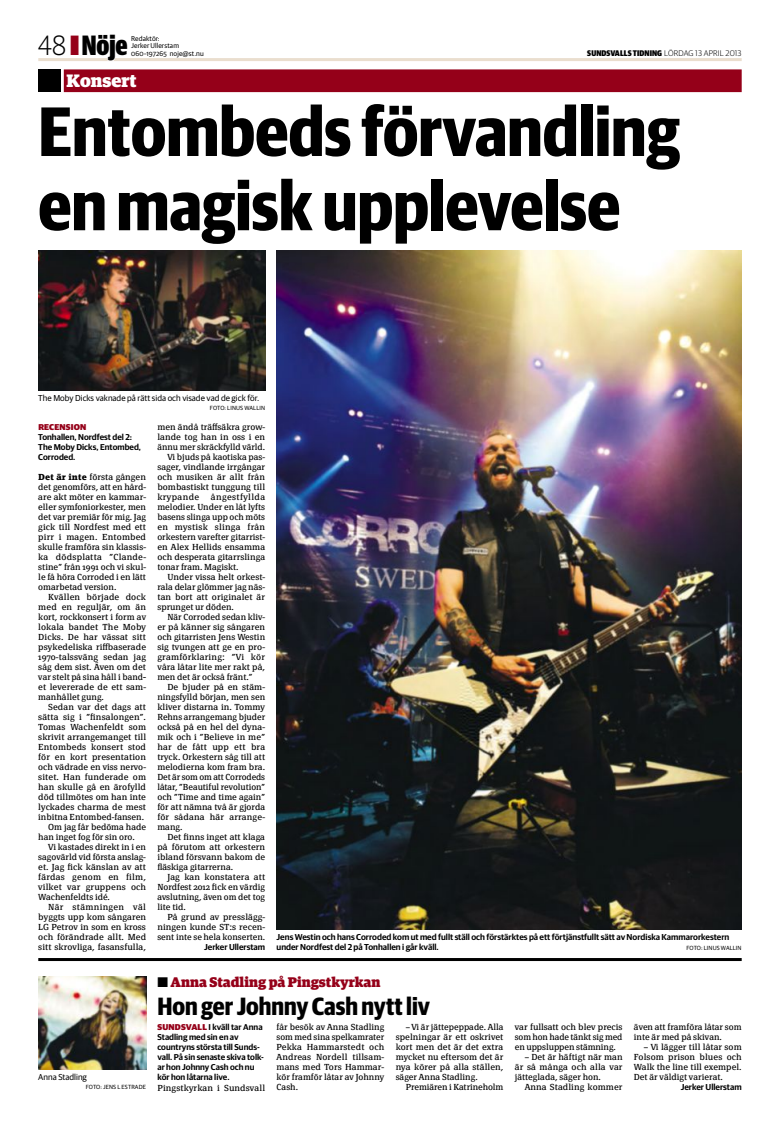
<style>
.page{position:relative;width:780px;height:1126px;background:#fff}
.page>*{position:absolute;margin:0;border:0;box-sizing:border-box;transform-origin:0 0}
.t1{font:700 70px/74.2px "Guardian Sans Cond";color:#000}
.t2{font:900 28px "Guardian Sans X Cond";color:#000}
.t3{font:700 25px "Guardian Sans Cond";color:#000}
.t4{font:900 18px "Guardian Egyp";letter-spacing:-.005em;color:#fff}
.t5{font:900 14px "Guardian Egyp";color:#950019}
.t6{font:8.6px/10px "Page Serif OT";color:#000;text-align:justify}
.t7{font:600 8.6px/10px "Guardian Sans";color:#000}
.t8{font:8.6px "Guardian Sans";color:#000}
.t9{font:8.6px "Page Serif OT";letter-spacing:.025em;color:#000}
.t10{font:8.6px "Page Serif OT";letter-spacing:.03em;color:#000}
.t11{font:8.6px "Page Serif OT";letter-spacing:.04em;color:#000}
.t12{font:600 8.5px/10px "Guardian Sans";color:#000}
.t13{font:900 8.5px "Guardian Sans";letter-spacing:.02em;color:#950019}
.t14{font:900 8.2px "Guardian Sans Cond";letter-spacing:.005em;color:#000}
.t15{font:7px/7.5px "Guardian Sans";letter-spacing:.015em;color:#000}
.t16{font:6px "Guardian Sans";letter-spacing:.02em;color:#000}
.s1{font-family:"Guardian Sans";font-weight:300}
.s2{color:#950019}
.s3{font-weight:700}
.s4{color:#000}
.s5{font-weight:900;color:#950019}
</style>
<div class="page">
<hr style="left:38px;top:58px;width:703px;height:3px;background:#eadece">
<div style="left:38px;top:69px;width:23px;height:23px;background:#000"></div>
<div style="left:64px;top:69px;width:677px;height:23px;background:#950019"></div>
<img style="left:276px;top:250px;width:465px;height:679px">
<img style="left:38px;top:250px;width:227px;height:140px">
<img style="left:38px;top:976px;width:108px;height:93px">
<hr style="left:38px;top:957px;width:703px;height:3px;background:#000">
<svg style="left:107px;top:58px;width:8px;height:3px"></svg>
<h2 class="t2" style="left:38px;top:25px;width:91px"><span class="s1">48</span> <span class="s2">■</span> Nöje</h2>
<p class="t15" style="left:131px;top:35px;width:74px">Redaktör:<br>Jerker Ullerstam<br>060–197265 noje@st.nu</p>
<h3 class="t4" style="left:67px;top:73px;width:71px">Konsert</h3>
<p class="t14" style="left:587px;top:50px;width:156px">SUNDSVALLS TIDNING <span class="s1">LÖRDAG 13 APRIL 2013</span></p>
<h1 class="t1" style="left:38px;top:100px;width:643px">Entombeds förvandling en magisk upplevelse</h1>
<p class="t8" style="left:38px;top:395px;width:222px">The Moby Dicks vaknade på rätt sida och visade vad de gick för.</p>
<p class="t16" style="left:210px;top:405px;width:57px">FOTO: LINUS WALLIN</p>
<p class="t13" style="left:38px;top:424px;width:49px">RECENSION</p>
<p class="t12" style="left:38px;top:432px;width:104px">Tonhallen, Nordfest del 2:<br>The Moby Dicks, Entombed,<br>Corroded.</p>
<p class="t6" style="left:38px;top:472px;width:109px"><span class="s3">Det är inte</span> första gången det genomförs, att en hård&shy;are akt möter en kammar&shy;eller symfoniorkester, men det var premiär för mig. Jag gick till Nordfest med ett pirr i magen. Entombed skulle framföra sin klassis&shy;ka dödsplatta ”Clande&shy;stine” från 1991 och vi skul&shy;le få höra Corroded i en lätt omarbetad version.</p>
<p class="t6" style="left:38px;top:592px;width:109px;text-indent:10px">Kvällen började dock med en reguljär, om än kort, rockkonsert i form av lokala bandet The Moby Dicks. De har vässat sitt psykedeliska riffbaserade 1970-talssväng sedan jag såg dem sist. Även om det var stelt på sina håll i band&shy;et levererade de ett sam&shy;manhållet gung.</p>
<p class="t6" style="left:48px;top:702px;width:99px">Sedan var det dags att</p>
<p class="t6" style="left:38px;top:712px;width:109px">sätta sig i ”finsalongen”.</p>
<p class="t6" style="left:38px;top:722px;width:109px">Tomas Wachenfeldt som</p>
<p class="t6" style="left:38px;top:732px;width:109px">skrivit arrangemanget till</p>
<p class="t6" style="left:38px;top:742px;width:109px">Entombeds konsert stod</p>
<p class="t6" style="left:38px;top:752px;width:109px">för en kort presentation</p>
<p class="t6" style="left:38px;top:762px;width:109px">och vädrade en viss nervo-</p>
<p class="t6" style="left:38px;top:772px;width:109px">sitet. Han funderade om</p>
<p class="t6" style="left:38px;top:782px;width:109px">han skulle gå en ärofylld</p>
<p class="t6" style="left:38px;top:792px;width:109px">död tillmötes om han inte</p>
<p class="t6" style="left:38px;top:802px;width:109px">lyckades charma de mest</p>
<p class="t6" style="left:38px;top:812px;width:107px">inbitna Entombed-fansen.</p>
<p class="t6" style="left:48px;top:822px;width:99px">Om jag får bedöma hade</p>
<p class="t6" style="left:38px;top:832px;width:98px">han inget fog för sin oro.</p>
<p class="t6" style="left:48px;top:842px;width:99px">Vi kastades direkt in i en</p>
<p class="t6" style="left:38px;top:852px;width:109px">sagovärld vid första anslag-</p>
<p class="t6" style="left:38px;top:862px;width:109px">et. Jag fick känslan av att</p>
<p class="t9" style="left:38px;top:873px;width:109px">färdas genom en film,</p>
<p class="t6" style="left:38px;top:882px;width:109px">vilket var gruppens och</p>
<p class="t6" style="left:38px;top:892px;width:73px">Wachenfeldts idé.</p>
<p class="t10" style="left:48px;top:903px;width:99px">När stämningen väl</p>
<p class="t6" style="left:38px;top:912px;width:109px">byggts upp kom sångaren</p>
<p class="t6" style="left:38px;top:922px;width:109px">LG Petrov in som en kross</p>
<p class="t6" style="left:38px;top:932px;width:109px">och förändrade allt. Med</p>
<p class="t6" style="left:38px;top:942px;width:109px">sitt skrovliga, fasansfulla,</p>
<p class="t6" style="left:157px;top:422px;width:109px">men ändå träffsäkra grow-</p>
<p class="t6" style="left:157px;top:432px;width:109px">lande tog han in oss i en</p>
<p class="t6" style="left:157px;top:442px;width:109px">ännu mer skräckfylld värld.</p>
<p class="t6" style="left:167px;top:452px;width:99px">Vi bjuds på kaotiska pas-</p>
<p class="t6" style="left:157px;top:462px;width:109px">sager, vindlande irrgångar</p>
<p class="t6" style="left:157px;top:472px;width:109px">och musiken är allt från</p>
<p class="t6" style="left:157px;top:482px;width:109px">bombastiskt tunggung till</p>
<p class="t11" style="left:157px;top:493px;width:43px">krypande</p>
<p class="t6" style="left:157px;top:492px;width:109px;text-indent:53px">ångestfyllda melodier. Under en låt lyfts basens slinga upp och möts en mystisk slinga från orkestern varefter gitarrist&shy;en Alex Hellids ensamma och desperata gitarrslinga tonar fram. Magiskt.</p>
<p class="t6" style="left:157px;top:572px;width:109px;text-indent:10px">Under vissa helt orkest&shy;rala delar glömmer jag näs&shy;tan bort att originalet är sprunget ur döden.</p>
<p class="t6" style="left:157px;top:612px;width:109px;text-indent:10px">När Corroded sedan kliv&shy;er på känner sig sångaren och gitarristen Jens Westin sig tvungen att ge en pro&shy;gramförklaring: ”Vi kör våra låtar lite mer rakt på, men det är också fränt.”</p>
<p class="t6" style="left:157px;top:682px;width:109px;text-indent:10px">De bjuder på en stäm&shy;ningsfylld början, men sen kliver distarna in. Tommy Rehns arrangemang bjuder också på en hel del dyna&shy;mik och i ”Believe in me” har de fått upp ett bra tryck. Orkestern såg till att melodierna kom fram bra.<br>Det är som om att Corrodeds låtar, ”Beautiful revolution” och ”Time and time again” för att nämna två är gjorda för sådana här arrange&shy;mang.</p>
<p class="t6" style="left:157px;top:832px;width:109px;text-indent:10px">Det finns inget att klaga på förutom att orkestern ibland försvann bakom de fläskiga gitarrerna.</p>
<p class="t6" style="left:157px;top:872px;width:109px;text-indent:10px">Jag kan konstatera att Nordfest 2012 fick en värdig avslutning, även om det tog lite tid.</p>
<p class="t6" style="left:157px;top:912px;width:109px;text-indent:10px">På grund av presslägg&shy;ningen kunde ST:s recen&shy;sent inte se hela konserten.</p>
<p class="t7" style="left:204px;top:942px;width:62px">Jerker Ullerstam</p>
<p class="t7" style="left:276px;top:932px;width:454px">Jens Westin och hans Corroded kom ut med fullt ställ och förstärktes på ett förtjänstfullt sätt av Nordiska Kammarorkestern under Nordfest del 2 på Tonhallen i går kväll.</p>
<p class="t16" style="left:686px;top:945px;width:57px">FOTO: LINUS WALLIN</p>
<p class="t8" style="left:38px;top:1073px;width:50px">Anna Stadling</p>
<p class="t16" style="left:86px;top:1084px;width:62px">FOTO: JENS L ESTRADE</p>
<h3 class="t5" style="left:157px;top:976px;width:224px"><span class="s4">■</span> Anna Stadling på Pingstkyrkan</h3>
<h3 class="t3" style="left:157px;top:996px;width:274px">Hon ger Johnny Cash nytt liv</h3>
<p class="t12" style="left:157px;top:1023px;width:108px"><span class="s5">SUNDSVALL</span> I kväll tar Anna<br>Stadling med sin en av countryns största till Sunds&shy;vall. På sin senaste skiva tolk&shy;ar hon Johnny Cash och nu kör hon låtarna live.</p>
<p class="t6" style="left:157px;top:1083px;width:109px">Pingstkyrkan i Sundsvall</p>
<p class="t6" style="left:276px;top:1022px;width:109px">får besök av Anna Stadling som med sina spelkamrater Pekka Hammarstedt och Andreas Nordell tillsam&shy;mans med Tors Hammar&shy;kör framför låtar av Johnny Cash.</p>
<p class="t6" style="left:395px;top:1022px;width:109px;text-indent:10px">– Vi är jättepeppade. Alla spelningar är ett oskrivet kort men det är det extra mycket nu eftersom det är nya körer på alla ställen, säger Anna Stadling.</p>
<p class="t6" style="left:405px;top:1082px;width:99px">Premiären i Katrineholm</p>
<p class="t6" style="left:514px;top:1022px;width:109px">var fullsatt och blev precis som hon hade tänkt sig med en uppsluppen stämning.</p>
<p class="t6" style="left:514px;top:1052px;width:109px;text-indent:10px">– Det är häftigt när man är så många och alla var jätteglada, säger hon.</p>
<p class="t6" style="left:524px;top:1082px;width:99px">Anna Stadling kommer</p>
<p class="t6" style="left:634px;top:1022px;width:109px">även att framföra låtar som inte är med på skivan.</p>
<p class="t6" style="left:634px;top:1042px;width:109px;text-indent:10px">– Vi lägger till låtar som Folsom prison blues och Walk the line till exempel.<br>Det är väldigt varierat.</p>
<p class="t7" style="left:680px;top:1082px;width:62px">Jerker Ullerstam</p>
</div>
